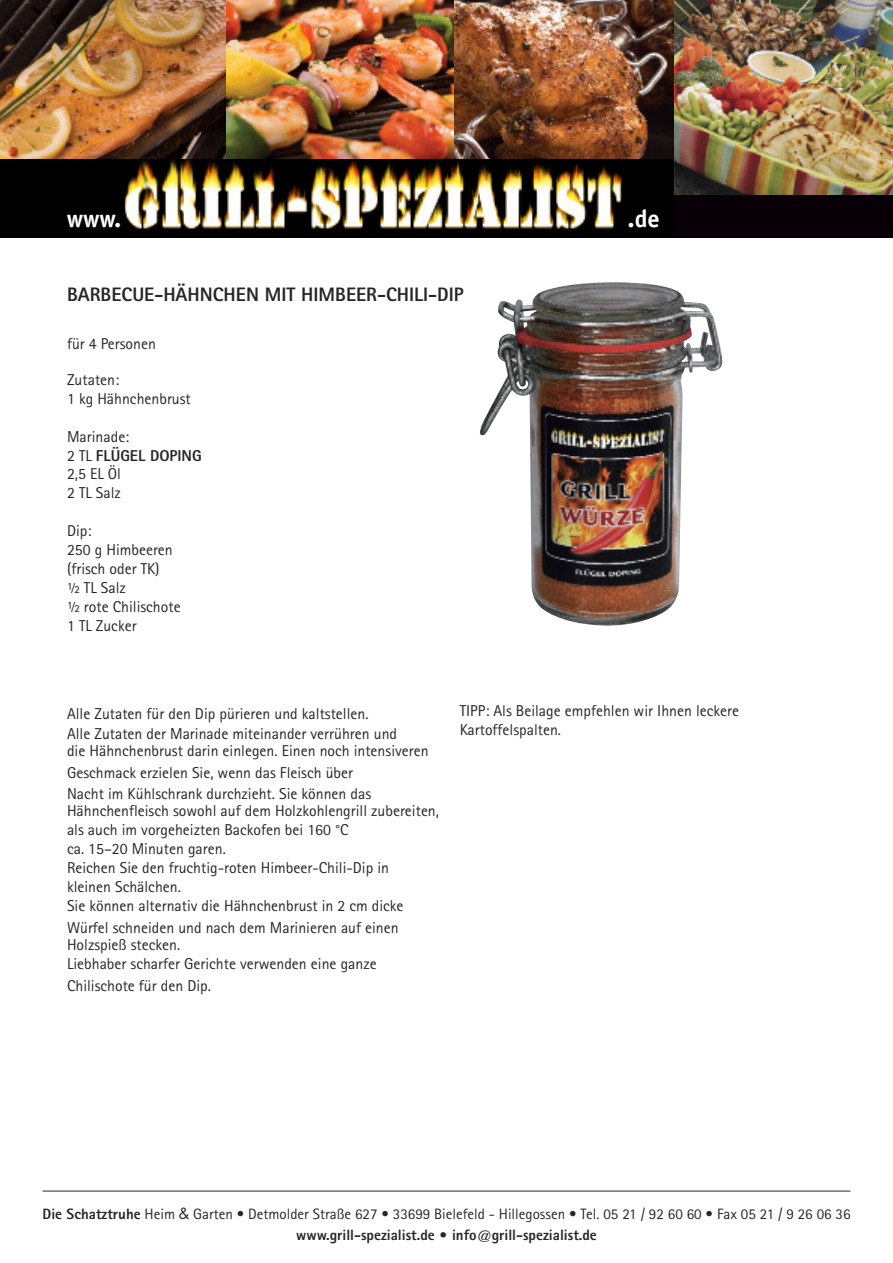
<style>
.page{position:relative;width:893px;height:1263px;background:#fff}
.page>*{position:absolute;margin:0;border:0;box-sizing:border-box;transform-origin:0 0}
.t1{font:700 24.6px "Officina Sans";color:#fff}
.t2{font:700 24.45px "Officina Sans";color:#fff}
.t3{font:800 19.5px "Rotis Sans Serif";color:#272627}
.t4{font:15.75px/18.9px "Rotis Sans Serif";color:#272627}
.t5{font:15px/21px "Rotis Sans Serif";color:#272627;text-align:center}
.s1{font-family:"Koz Min Pr 6 N";font-weight:500}
.s2{font-weight:800}
.s3{font-family:"Futura"}
</style>
<div class="page">
<hr style="left:43px;top:1191px;width:807px;height:1px;background:#272627">
<img style="left:480px;top:282px;width:243px;height:344px">
<img style="left:0;top:0;width:227px;height:159px">
<img style="left:227px;top:0;width:227px;height:159px">
<img style="left:454px;top:0;width:220px;height:159px">
<img style="left:674px;top:0;width:219px;height:196px">
<div style="left:0;top:196px;width:893px;height:42px;background:#090007"></div>
<img style="left:0;top:159px;width:674px;height:71px">
<h2 class="t2" style="left:67px;top:209px;width:56px">www.</h2>
<h1 class="t1" style="left:627px;top:209px;width:34px">.de</h1>
<p class="t3" style="left:67px;top:288px;width:398px">BARBECUE-HÄHNCHEN MIT HIMBEER-CHILI-DIP</p>
<p class="t4" style="left:67px;top:335px;width:90px">fu<span class="s1">̈</span>r 4 Personen</p>
<p class="t4" style="left:67px;top:372px;width:125px">Zutaten:<br>1 kg Hähnchenbrust</p>
<p class="t4" style="left:67px;top:428px;width:136px">Marinade:<br>2 TL <span class="s2">FLÜGEL DOPING<br></span>2,5 EL Öl<br>2 TL Salz</p>
<p class="t4" style="left:67px;top:523px;width:115px">Dip:<br>250 g Himbeeren (frisch oder TK)<br>½ TL Salz<br>½ rote Chilischote<br>1 TL Zucker</p>
<p class="t4" style="left:67px;top:705px;width:332px;line-height:20.4px">Alle Zutaten fu<span class="s1">̈</span>r den Dip pu<span class="s1">̈</span>rieren und kaltstellen.<br>Alle Zutaten der Marinade miteinander verru<span class="s1">̈</span>hren und</p>
<p class="t4" style="left:67px;top:742px;width:363px;line-height:21.9px">die Hähnchenbrust darin einlegen. Einen noch intensiveren<br>Geschmack erzielen Sie, wenn das Fleisch u<span class="s1">̈</span>ber</p>
<p class="t4" style="left:67px;top:786px;width:373px;line-height:17.4px">Nacht im Ku<span class="s1">̈</span>hlschrank durchzieht. Sie können das<br>Hähnchenfleisch sowohl auf dem Holzkohlengrill zubereiten,</p>
<p class="t4" style="left:67px;top:822px;width:338px">als auch im vorgeheizten Backofen bei 160 °C<br>ca. 15–20 Minuten garen.<br>Reichen Sie den fruchtig-roten Himbeer-Chili-Dip in kleinen Schälchen.<br>Sie können alternativ die Hähnchenbrust in 2 cm dicke</p>
<p class="t4" style="left:67px;top:920px;width:333px;line-height:17.4px">Wu<span class="s1">̈</span>rfel schneiden und nach dem Marinieren auf einen<br>Holzspieß stecken.</p>
<p class="t4" style="left:67px;top:954px;width:311px;line-height:21.9px">Liebhaber scharfer Gerichte verwenden eine ganze<br>Chilischote fu<span class="s1">̈</span>r den Dip.</p>
<p class="t4" style="left:460px;top:702px;width:281px">TIPP: Als Beilage empfehlen wir Ihnen leckere<br>Kartoffelspalten.</p>
<p class="t5" style="left:42px;top:1205px;width:810px"><span class="s2">Die Schatztruhe</span> Heim <span class="s3">&amp;</span> Garten • Detmolder Straße 627 • 33699 Bielefeld - Hillegossen • Tel. 05 21 / 92 60 60 • Fax 05 21 / 9 26 06 36 <span class="s2">www.grill-spezialist.de • info@grill-spezialist.de</span></p>
</div>
